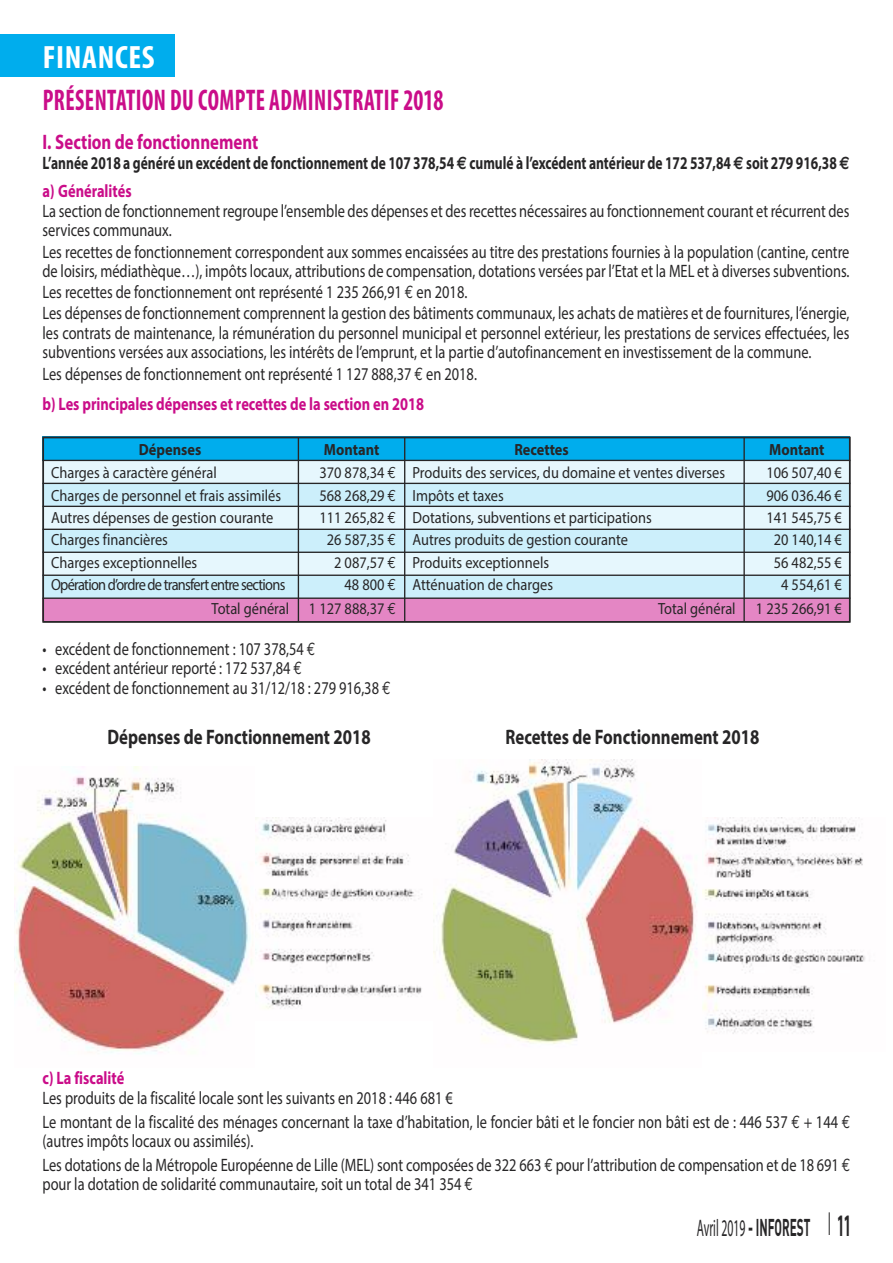
<style>
.page{position:relative;width:893px;height:1263px;background:#fff}
.page>*{position:absolute;margin:0;border:0;box-sizing:border-box;transform-origin:0 0}
.t1{font:700 condensed 32.4px "Myriad Pro";letter-spacing:.02em;color:#fff}
.t2{font:700 condensed 30px "Myriad Pro";letter-spacing:.02em;color:#ca0d89;scale:.78 1}
.t3{font:24px "Myriad Pro";color:#272627;scale:.49 1}
.t4{font:700 21px "Myriad Pro";color:#272627;scale:.8 1}
.t5{font:700 21px "Myriad Pro";color:#ca0d89;scale:.8 1}
.t6{font:18px/19.5px "Myriad Pro";color:#272627;scale:.8 1}
.t7{font:700 18px/28.5px "Myriad Pro";color:#272627;scale:.75 1}
.t8{font:700 18px "Myriad Pro";color:#ca0d89;scale:.8 1}
.t9{font:16.2px/22.5px "Myriad Pro";color:#272627;text-align:right;scale:.89 1}
.t10{font:16.2px "Myriad Pro";letter-spacing:-.05em;color:#272627;scale:.89 1}
.t11{font:700 16.2px "Myriad Pro";color:#272627;scale:.89 1}
.s1{font-family:"Euro Sans"}
.s2{color:#ca0d89}
.s3{font-family:"Euro Mono"}
.s4{font-weight:700;color:#ca0d89}
.s5{font-family:"DIN";font-weight:700}
.s6{font-weight:700;font-stretch:condensed;font-size:31.5px}
</style>
<div class="page">
<svg style="left:829px;top:1212px;width:1px;height:23px"></svg>
<div style="left:43px;top:462px;width:807px;height:120px;background:#e6f7fd"></div>
<div style="left:43px;top:437px;width:807px;height:24px;background:#00aded"></div>
<div style="left:43px;top:484px;width:807px;height:22px;background:#cceffb"></div>
<div style="left:43px;top:531px;width:807px;height:22px;background:#cceffb"></div>
<div style="left:43px;top:575px;width:807px;height:24px;background:#cceffb"></div>
<div style="left:43px;top:599px;width:807px;height:22px;background:#e486c4"></div>
<div style="left:43px;top:437px;width:807px;height:186px;border:2px solid #272627"></div>
<hr style="left:43px;top:460px;width:807px;height:1px;background:#272627">
<hr style="left:43px;top:483px;width:807px;height:1px;background:#272627">
<hr style="left:43px;top:506px;width:807px;height:1px;background:#272627">
<hr style="left:43px;top:529px;width:807px;height:1px;background:#272627">
<hr style="left:43px;top:552px;width:807px;height:1px;background:#272627">
<hr style="left:43px;top:574px;width:807px;height:2px;background:#272627">
<hr style="left:43px;top:597px;width:807px;height:2px;background:#272627">
<hr style="left:298px;top:437px;width:1px;height:185px;background:#272627">
<hr style="left:404px;top:437px;width:1px;height:185px;background:#272627">
<hr style="left:743px;top:438px;width:2px;height:184px;background:#272627">
<div style="left:0;top:34px;width:174px;height:43px;background:#00aded"></div>
<img style="left:255px;top:818px;width:167px;height:191px">
<img style="left:14px;top:766px;width:238px;height:288px">
<img style="left:702px;top:818px;width:164px;height:216px">
<img style="left:433px;top:760px;width:265px;height:284px">
<h1 class="t1" style="left:43px;top:46px;width:113px">FINANCES</h1>
<h2 class="t2" style="left:43px;top:89px;width:515px">PRÉSENTATION DU COMPTE ADMINISTRATIF 2018</h2>
<p class="t5" style="left:43px;top:134px;width:271px">I. Section de fonctionnement</p>
<p class="t7" style="left:43px;top:150px;width:1077px">L’année 2018 a généré un excédent de fonctionnement de 107 378,54 <span class="s1">€</span> cumulé à l’excédent antérieur de 172 537,84 <span class="s1">€</span> soit 279 916,38 <span class="s1">€ </span><span class="s2">a) Généralités</span></p>
<p class="t6" style="left:43px;top:202px;width:1010px">La section de fonctionnement regroupe l’ensemble des dépenses et des recettes nécessaires au fonctionnement courant et récurrent des services communaux.</p>
<p class="t6" style="left:43px;top:243px;width:1010px">Les recettes de fonctionnement correspondent aux sommes encaissées au titre des prestations fournies à la population (cantine, centre de loisirs, médiathèque…), impôts locaux, attributions de compensation, dotations versées par l’Etat et la MEL et à diverses subventions.</p>
<p class="t6" style="left:43px;top:283px;width:1010px;line-height:21.1px">Les recettes de fonctionnement ont représenté 1 235 266,91 <span class="s3">€</span> en 2018.<br>Les dépenses de fonctionnement comprennent la gestion des bâtiments communaux, les achats de matières et de fournitures, l’énergie,</p>
<p class="t6" style="left:43px;top:325px;width:1010px">les contrats de maintenance, la rémunération du personnel municipal et personnel extérieur, les prestations de services effectuées, les subventions versées aux associations, les intérêts de l’emprunt, et la partie d’autofinancement en investissement de la commune.</p>
<p class="t6" style="left:43px;top:360px;width:545px;line-height:30.2px">Les dépenses de fonctionnement ont représenté 1 127 888,37 <span class="s3">€</span> en 2018. <span class="s4">b) Les principales dépenses et recettes de la section en 2018</span></p>
<p class="t11" style="left:139px;top:443px;width:72px">Dépenses</p>
<p class="t11" style="left:324px;top:443px;width:64px">Montant</p>
<p class="t9" style="left:51px;top:463px;width:188px">Charges à caractère général</p>
<p class="t9" style="left:51px;top:485px;width:260px">Charges de personnel et frais assimilés</p>
<p class="t9" style="left:51px;top:508px;width:251px">Autres dépenses de gestion courante</p>
<p class="t9" style="left:51px;top:530px;width:133px">Charges financières</p>
<p class="t9" style="left:51px;top:552px;width:166px">Charges exceptionnelles</p>
<p class="t10" style="left:51px;top:578px;width:265px">Opération d’ordre de transfert entre sections</p>
<p class="t9" style="left:212px;top:598px;width:89px">Total général</p>
<p class="t9" style="left:309px;top:463px;width:100px">370 878,34 <span class="s3">€<br></span>568 268,29 <span class="s3">€<br></span>111 265,82 <span class="s3">€<br></span>26 587,35 <span class="s3">€<br></span>2 087,57 <span class="s3">€<br></span>48 800 <span class="s3">€<br></span>1 127 888,37 <span class="s3">€</span></p>
<p class="t6" style="left:43px;top:640px;width:343px">• excédent de fonctionnement : 107 378,54 <span class="s3">€</span></p>
<p class="t6" style="left:43px;top:660px;width:326px">• excédent antérieur reporté : 172 537,84 <span class="s3">€</span></p>
<p class="t6" style="left:43px;top:679px;width:437px">• excédent de fonctionnement au 31/12/18 : 279 916,38 <span class="s3">€</span></p>
<p class="t11" style="left:514px;top:443px;width:63px">Recettes</p>
<p class="t11" style="left:769px;top:443px;width:64px">Montant</p>
<p class="t9" style="left:412px;top:463px;width:353px">Produits des services, du domaine et ventes diverses</p>
<p class="t9" style="left:412px;top:485px;width:104px">Impôts et taxes</p>
<p class="t9" style="left:412px;top:508px;width:270px">Dotations, subventions et participations</p>
<p class="t9" style="left:412px;top:530px;width:244px">Autres produits de gestion courante</p>
<p class="t9" style="left:412px;top:552px;width:155px">Produits exceptionnels</p>
<p class="t9" style="left:412px;top:575px;width:159px">Atténuation de charges</p>
<p class="t9" style="left:658px;top:598px;width:89px">Total général</p>
<p class="t9" style="left:756px;top:463px;width:98px">106 507,40 €<br>906 036.46 €<br>141 545,75 €<br>20 140,14 €<br>56 482,55 €<br>4 554,61 €<br>1 235 266,91 €</p>
<p class="t4" style="left:108px;top:728px;width:331px">Dépenses de Fonctionnement 2018</p>
<p class="t4" style="left:506px;top:728px;width:319px">Recettes de Fonctionnement 2018</p>
<p class="t8" style="left:43px;top:1072px;width:104px">c) La fiscalité</p>
<p class="t6" style="left:43px;top:1087px;width:1011px;line-height:23.7px">Les produits de la fiscalité locale sont les suivants en 2018 : 446 681 €<br>Le montant de la fiscalité des ménages concernant la taxe d’habitation, le foncier bâti et le foncier non bâti est de : 446 537 <span class="s3">€</span> + 144 <span class="s3">€</span></p>
<p class="t6" style="left:43px;top:1131px;width:1011px;line-height:23.7px">(autres impôts locaux ou assimilés).<br>Les dotations de la Métropole Européenne de Lille (MEL) sont composées de 322 663 <span class="s3">€</span> pour l’attribution de compensation et de 18 691 <span class="s3">€</span></p>
<p class="t6" style="left:42px;top:1176px;width:540px">pour la dotation de solidarité communautaire, soit un total de 341 354 <span class="s3">€</span></p>
<h3 class="t3" style="left:697px;top:1218px;width:315px">Avril 2019 <span class="s5">- INFOREST</span> <span class="s6">11</span></h3>
</div>
